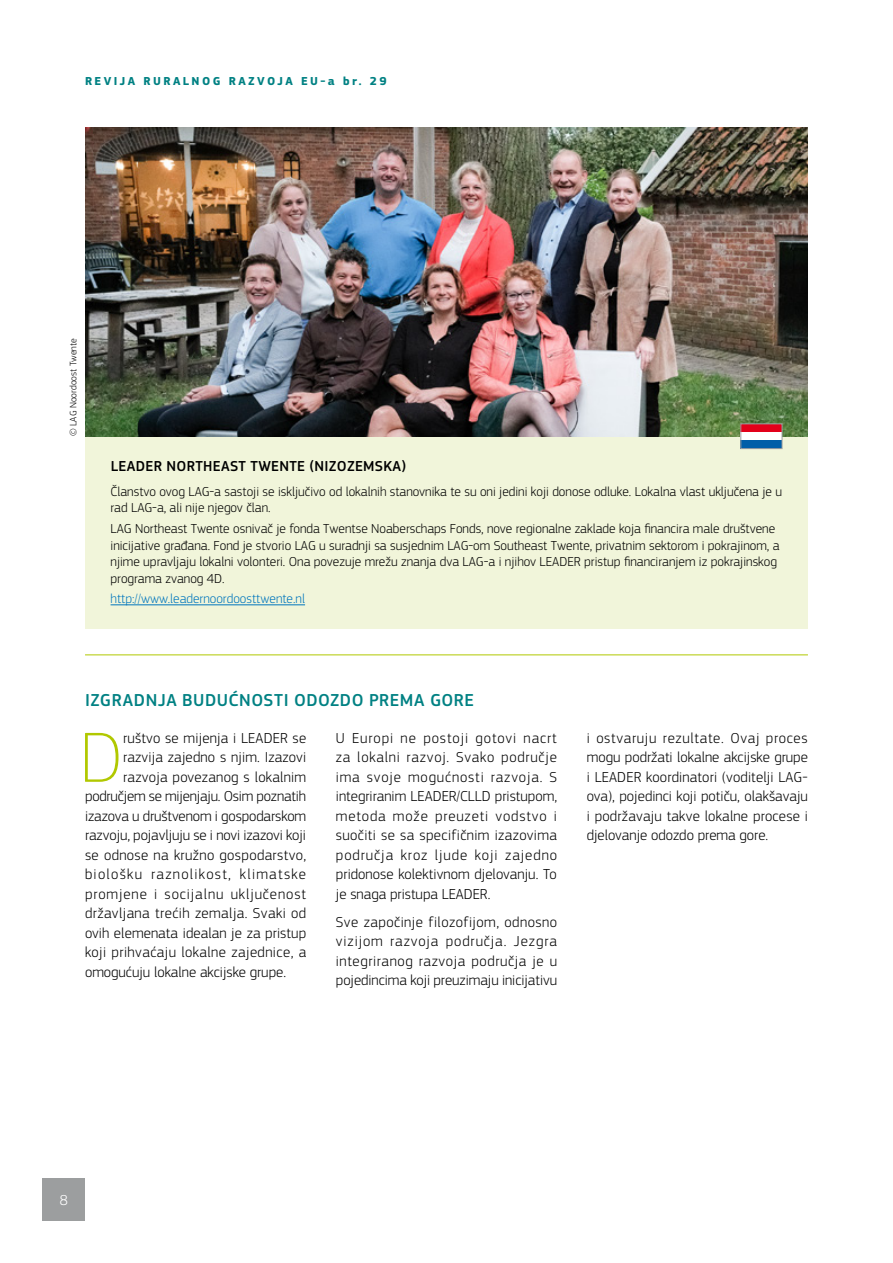
<style>
.page{position:relative;width:893px;height:1263px;background:#fff}
.page>*{position:absolute;margin:0;border:0;box-sizing:border-box;transform-origin:0 0}
.t1{font:100 73.8px "EC Square Sans Pro";color:#b1c800}
.t2{font:500 18px "EC Square Sans Pro";letter-spacing:.025em;color:#008183}
.t3{font:300 15px/19.5px "EC Square Sans Pro";letter-spacing:.005em;color:#000;text-align:justify}
.t4{font:300 15px "EC Square Sans Pro";letter-spacing:.025em;color:#000}
.t5{font:500 15px "EC Square Sans Pro";letter-spacing:.02em;color:#000}
.t6{font:300 15px "EC Square Sans Pro";letter-spacing:.085em;color:#000}
.t7{font:300 15px "EC Square Sans Pro";letter-spacing:.06em;color:#000}
.t8{font:300 15px "EC Square Sans Pro";color:#fff}
.t9{font:300 13.5px/16.5px "EC Square Sans Pro";color:#000}
.t10{font:300 13.5px "EC Square Sans Pro";color:#0076bd}
.t11{font:700 12px "EC Square Sans Pro";letter-spacing:.2em;color:#008183}
.t12{font:300 9.75px "EC Square Sans Pro";color:#000}
</style>
<div class="page">
<hr style="left:85px;top:654px;width:723px;height:1px;background:#b1c800">
<div style="left:85px;top:434px;width:723px;height:195px;background:#f1f5da"></div>
<hr style="left:111px;top:604px;width:194px;height:1px;background:#0076bd">
<img style="left:85px;top:128px;width:723px;height:308px">
<div style="left:741px;top:424px;width:41px;height:8px;background:#e2001a"></div>
<div style="left:741px;top:432px;width:41px;height:8px;background:#fff"></div>
<div style="left:741px;top:440px;width:41px;height:9px;background:#005ea8"></div>
<div style="left:740px;top:423px;width:42px;height:26px;border:1px solid #9c9e9f"></div>
<div style="left:43px;top:1178px;width:42px;height:42px;background:#9c9e9f"></div>
<p class="t11" style="left:85px;top:74px;width:303px">REVIJA RURALNOG RAZVOJA EU-a br. 29</p>
<p class="t12" style="left:68px;top:436px;width:99px;rotate:-90deg">© LAG Noordoost Twente</p>
<p class="t5" style="left:111px;top:457px;width:297px">LEADER NORTHEAST TWENTE (NIZOZEMSKA)</p>
<p class="t9" style="left:111px;top:483px;width:673px">Članstvo ovog LAG-a sastoji se isključivo od lokalnih stanovnika te su oni jedini koji donose odluke. Lokalna vlast uključena je u rad LAG-a, ali nije njegov član.</p>
<p class="t9" style="left:111px;top:520px;width:670px">LAG Northeast Twente osnivač je fonda Twentse Noaberschaps Fonds, nove regionalne zaklade koja financira male društvene inicijative građana. Fond je stvorio LAG u suradnji sa susjednim LAG-om Southeast Twente, privatnim sektorom i pokrajinom, a njime upravljaju lokalni volonteri. Ona povezuje mrežu znanja dva LAG-a i njihov LEADER pristup financiranjem iz pokrajinskog programa zvanog 4D.</p>
<p class="t10" style="left:111px;top:591px;width:196px">http://www.leadernoordoosttwente.nl</p>
<p class="t2" style="left:85px;top:690px;width:390px">IZGRADNJA BUDUĆNOSTI ODOZDO PREMA GORE</p>
<h1 class="t1" style="left:79px;top:714px;width:45px">D</h1>
<p class="t3" style="left:123px;top:728px;width:185px">ruštvo se mijenja i LEADER se</p>
<p class="t3" style="left:336px;top:728px;width:223px">U Europi ne postoji gotovi nacrt za lokalni razvoj. Svako područje ima svoje mogućnosti razvoja. S integriranim LEADER/CLLD pristupom, metoda može preuzeti vodstvo i suočiti se sa specifičnim izazovima područja kroz ljude koji zajedno pridonose kolektivnom djelovanju. To je snaga pristupa LEADER.</p>
<p class="t3" style="left:336px;top:912px;width:223px">Sve započinje filozofijom, odnosno vizijom razvoja područja. Jezgra integriranog razvoja područja je u pojedincima koji preuzimaju inicijativu</p>
<p class="t3" style="left:123px;top:747px;width:184px">razvija zajedno s njim. Izazovi</p>
<p class="t3" style="left:123px;top:767px;width:185px">razvoja povezanog s lokalnim</p>
<p class="t3" style="left:85px;top:786px;width:222px">područjem se mijenjaju. Osim poznatih</p>
<p class="t3" style="left:85px;top:806px;width:223px">izazova u društvenom i gospodarskom</p>
<p class="t3" style="left:85px;top:825px;width:222px">razvoju, pojavljuju se i novi izazovi koji</p>
<p class="t4" style="left:85px;top:846px;width:223px">se odnose na kružno gospodarstvo,</p>
<p class="t6" style="left:85px;top:866px;width:223px">biološku raznolikost, klimatske</p>
<p class="t7" style="left:85px;top:885px;width:223px">promjene i socijalnu uključenost</p>
<p class="t4" style="left:85px;top:905px;width:223px">državljana trećih zemalja. Svaki od</p>
<p class="t3" style="left:85px;top:923px;width:223px">ovih elemenata idealan je za pristup</p>
<p class="t4" style="left:85px;top:944px;width:223px">koji prihvaćaju lokalne zajednice, a</p>
<p class="t3" style="left:85px;top:962px;width:203px">omogućuju lokalne akcijske grupe.</p>
<p class="t3" style="left:587px;top:728px;width:223px">i ostvaruju rezultate. Ovaj proces mogu podržati lokalne akcijske grupe i LEADER koordinatori (voditelji LAG&shy;ova), pojedinci koji potiču, olakšavaju i podržavaju takve lokalne procese i djelovanje odozdo prema gore.</p>
<p class="t8" style="left:60px;top:1191px;width:10px">8</p>
</div>
